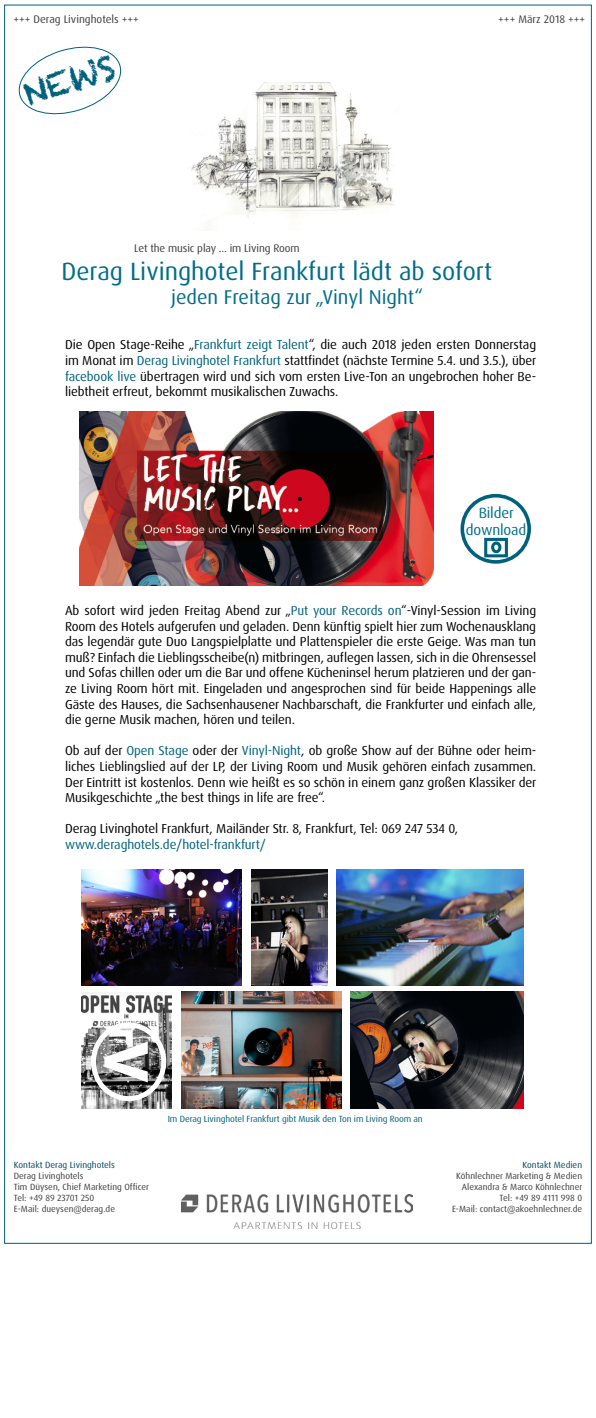
<style>
.page{position:relative;width:596px;height:1418px;background:#fff}
.page>*{position:absolute;margin:0;border:0;box-sizing:border-box;transform-origin:0 0}
.t1{font:700 expanded 63px "Dax OT";color:#fff}
.t2{font:33.1px "Chalkduster";color:#00617d}
.t3{font:25px "Dax OT";color:#006d88}
.t4{font:20px "Dax OT";color:#006d88}
.t5{font:14.8px/17.8px "Dax OT";letter-spacing:-.01em;color:#006d88;text-align:center}
.t6{font:13px/15.6px "Dax OT";letter-spacing:-.01em;color:#000;text-align:justify}
.t7{font:13px "Dax OT";letter-spacing:-.01em;color:#00617d}
.t8{font:11px "Dax OT";letter-spacing:-.01em;color:#3e3d40}
.t9{font:9px/10.8px "Dax OT";color:#3e3d40}
.t10{font:9px "Dax OT";letter-spacing:-.01em;color:#00617d}
.t11{font:9px "Dax OT";color:#00495c}
.s1{color:#00617d}
</style>
<div class="page">
<img style="left:189px;top:82px;width:205px;height:149px">
<svg style="left:18px;top:46px;width:104px;height:69px"></svg>
<img style="left:79px;top:411px;width:354px;height:174px">
<div style="left:460px;top:494px;width:70px;height:69px;border:4px solid #00617d;border-radius:50%"></div>
<div style="left:484px;top:538px;width:23px;height:19px;border:3px solid #00617d"></div>
<div style="left:491px;top:541px;width:10px;height:12px;border:3px solid #00617d;border-radius:50%"></div>
<img style="left:181px;top:1194px;width:231px;height:34px">
<img style="left:81px;top:869px;width:160px;height:116px">
<img style="left:251px;top:869px;width:76px;height:116px">
<img style="left:336px;top:869px;width:187px;height:116px">
<img style="left:81px;top:992px;width:91px;height:115px">
<img style="left:181px;top:991px;width:160px;height:116px">
<img style="left:351px;top:991px;width:172px;height:116px">
<div style="left:91px;top:1022px;width:75px;height:79px;border:5px solid #fff;border-radius:50%"></div>
<p class="t8" style="left:13px;top:12px;width:127px">+++ Derag Livinghotels +++</p>
<h2 class="t2" style="left:18px;top:75px;width:96px;rotate:-17deg">NEWS</h2>
<p class="t8" style="left:134px;top:241px;width:167px">Let the music play ... im Living Room</p>
<p class="t8" style="left:498px;top:12px;width:88px">+++ März 2018 +++</p>
<h3 class="t3" style="left:61px;top:255px;width:432px">Derag Livinghotel Frankfurt lädt ab sofort</h3>
<h3 class="t4" style="left:171px;top:284px;width:253px">jeden Freitag zur „Vinyl Night“</h3>
<p class="t6" style="left:65px;top:337px;width:472px">Die Open Stage-Reihe „<span class="s1">Frankfurt zeigt Talent</span>“, die auch 2018 jeden ersten Donnerstag im Monat im <span class="s1">Derag Livinghotel Frankfurt</span> stattfindet (nächste Termine 5.4. und 3.5.), über <span class="s1">facebook live</span> übertragen wird und sich vom ersten Live-Ton an ungebrochen hoher Be&shy;liebtheit erfreut, bekommt musikalischen Zuwachs.</p>
<p class="t5" style="left:465px;top:503px;width:62px">Bilder download</p>
<p class="t6" style="left:65px;top:603px;width:472px">Ab sofort wird jeden Freitag Abend zur „<span class="s1">Put your Records on</span>“-Vinyl-Session im Living Room des Hotels aufgerufen und geladen. Denn künftig spielt hier zum Wochenausklang das legendär gute Duo Langspielplatte und Plattenspieler die erste Geige. Was man tun muß? Einfach die Lieblingsscheibe(n) mitbringen, auflegen lassen, sich in die Ohrensessel und Sofas chillen oder um die Bar und offene Kücheninsel herum platzieren und der gan&shy;ze Living Room hört mit. Eingeladen und angesprochen sind für beide Happenings alle Gäste des Hauses, die Sachsenhausener Nachbarschaft, die Frankfurter und einfach alle, die gerne Musik machen, hören und teilen.</p>
<p class="t6" style="left:65px;top:743px;width:472px">Ob auf der <span class="s1">Open Stage</span> oder der <span class="s1">Vinyl-Night</span>, ob große Show auf der Bühne oder heim&shy;liches Lieblingslied auf der LP, der Living Room und Musik gehören einfach zusammen.<br>Der Eintritt ist kostenlos. Denn wie heißt es so schön in einem ganz großen Klassiker der Musikgeschichte „the best things in life are free“.</p>
<p class="t6" style="left:65px;top:821px;width:394px">Derag Livinghotel Frankfurt, Mailänder Str. 8, Frankfurt, Tel: 069 247 534 0,</p>
<p class="t7" style="left:65px;top:836px;width:202px">www.deraghotels.de/hotel-frankfurt/</p>
<h1 class="t1" style="left:166px;top:1041px;width:43px;rotate:90deg">V</h1>
<p class="t11" style="left:14px;top:1159px;width:102px">Kontakt Derag Livinghotels</p>
<p class="t9" style="left:14px;top:1170px;width:136px">Derag Livinghotels<br>Tim Düysen, Chief Marketing Officer<br>Tel: +49 89 23701 250<br>E-Mail: dueysen@derag.de</p>
<p class="t10" style="left:168px;top:1112px;width:256px">Im Derag Livinghotel Frankfurt gibt Musik den Ton im Living Room an</p>
<p class="t11" style="left:522px;top:1159px;width:61px">Kontakt Medien</p>
<p class="t9" style="left:451px;top:1170px;width:132px;text-align:right">Köhnlechner Marketing &amp; Medien<br>Alexandra &amp; Marco Köhnlechner<br>Tel: +49 89 4111 998 0<br>E-Mail: contact@akoehnlechner.de</p>
</div>
